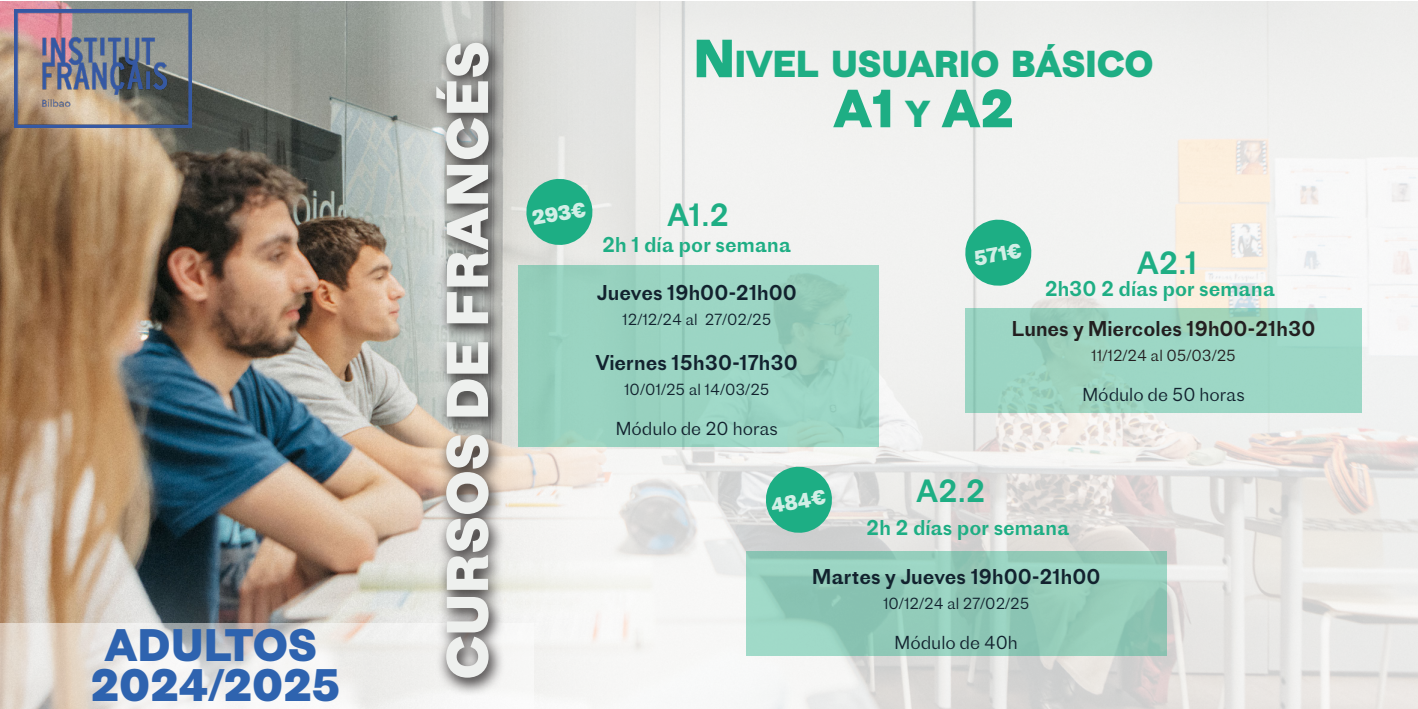
<style>
.page{position:relative;width:1418px;height:709px;background:#fff}
.page>*{position:absolute;margin:0;border:0;box-sizing:border-box;transform-origin:0 0}
.t1{font:700 55px "Proto Grotesk";letter-spacing:.01em;color:#eef0ee}
.t2{font:700 50px "Proto Grotesk";color:#1eae84}
.t3{font:700 42.5px "Proto Grotesk";color:#2e63af}
.t4{font:700 35px "Proto Grotesk";color:#1eae84}
.t5{font:30px "Proto Grotesk";color:#1eae84}
.t6{font:20px "Proto Grotesk";color:#12222e}
.t7{font:20px "Proto Grotesk";color:#1eae84}
.t8{font:20px "Proto Grotesk";color:#231f20}
.t9{font:700 19.75px "Proto Grotesk";color:#fff}
.t10{font:300 17.5px "Proto Grotesk";color:#12222e}
.t11{font:300 15px "Proto Grotesk";color:#12222e}
.t12{font:300 15px "Proto Grotesk";color:#231f20}
.s1{color:#2d63af}
.s2{font-size:50px}
.s3{font-size:35px}
</style>
<div class="page">
<img style="left:0;top:1px;width:1417px;height:708px">
<svg style="left:525px;top:178px;width:68px;height:68px;background:#50bb9b"></svg>
<svg style="left:764px;top:465px;width:69px;height:69px;background:#53bb9d"></svg>
<svg style="left:964px;top:218px;width:68px;height:69px"></svg>
<div style="left:518px;top:265px;width:360px;height:181px;background:#9ad4c2"></div>
<div style="left:746px;top:551px;width:420px;height:105px;background:linear-gradient(to right,#93cebd,#94cbb8)"></div>
<div style="left:965px;top:308px;width:396px;height:105px;background:linear-gradient(to right,#9ad2bf,#9fd8c7)"></div>
<img style="left:14px;top:9px;width:178px;height:119px">
<svg style="left:0;top:623px;width:533px;height:86px;fill:#f7f7f6"></svg>
<div style="left:8px;top:537px;width:415px;height:172px;background:#fff;opacity:.75"></div>
<svg style="left:426px;top:35px;width:79px;height:661px;background:#9e9d99"></svg>
<p class="t3" style="left:104px;top:614px;width:214px">AD<span class="s1">UL</span>TOS</p>
<p class="t3" style="left:91px;top:654px;width:251px">2024/2025</p>
<p class="t1" style="left:428px;top:679px;width:640px;rotate:-90deg">CURSOS DE FRANCÉS</p>
<p class="t4" style="left:693px;top:39px;width:461px"><span class="s2">N</span>IVEL USUARIO BÁSICO</p>
<p class="t2" style="left:833px;top:73px;width:182px">A1 <span class="s3">Y</span> A2</p>
<p class="t9" style="left:529px;top:204px;width:56px;rotate:-10deg">293€</p>
<p class="t5" style="left:667px;top:193px;width:63px">A1.2</p>
<p class="t7" style="left:602px;top:230px;width:191px">2h 1 día por semana</p>
<p class="t6" style="left:596px;top:279px;width:202px">Jueves 19h00-21h00</p>
<p class="t11" style="left:622px;top:309px;width:151px">12/12/24 al 27/02/25</p>
<p class="t6" style="left:596px;top:349px;width:203px">Viernes 15h30-17h30</p>
<p class="t11" style="left:624px;top:379px;width:147px">10/01/25 al 14/03/25</p>
<p class="t10" style="left:616px;top:416px;width:163px">Módulo de 20 horas</p>
<p class="t9" style="left:768px;top:492px;width:57px;rotate:-10deg">484€</p>
<p class="t9" style="left:971px;top:244px;width:49px;rotate:-10deg">571€</p>
<p class="t5" style="left:1137px;top:241px;width:62px">A2.1</p>
<p class="t7" style="left:1044px;top:275px;width:232px">2h30 2 días por semana</p>
<p class="t8" style="left:1011px;top:314px;width:305px">Lunes y Miercoles 19h00-21h30</p>
<p class="t12" style="left:1091px;top:344px;width:146px">11/12/24 al 05/03/25</p>
<p class="t10" style="left:1082px;top:382px;width:164px">Módulo de 50 horas</p>
<p class="t5" style="left:916px;top:470px;width:70px">A2.2</p>
<p class="t7" style="left:866px;top:514px;width:205px">2h 2 días por semana</p>
<p class="t6" style="left:812px;top:562px;width:290px">Martes y Jueves 19h00-21h00</p>
<p class="t11" style="left:883px;top:593px;width:148px">10/12/24 al 27/02/25</p>
<p class="t10" style="left:894px;top:630px;width:125px">Módulo de 40h</p>
</div>
